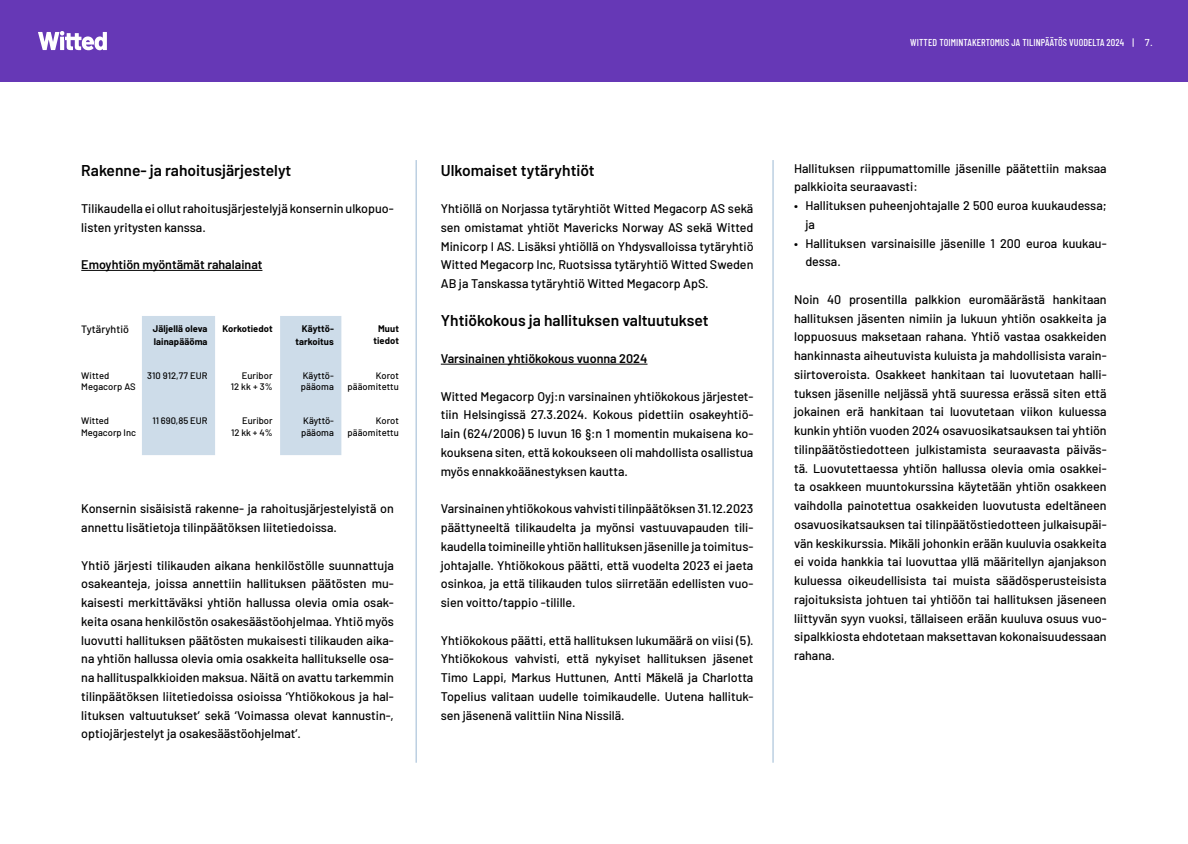
<style>
.page{position:relative;width:1188px;height:844px;background:#fff}
.page>*{position:absolute;margin:0;border:0;box-sizing:border-box;transform-origin:0 0}
.t1{font:600 15.62px "Barlow";color:#000}
.t2{font:500 12.5px/18.8px "Barlow";color:#000;text-align:justify}
.t3{font:600 12.5px "Barlow";color:#000}
.t4{font:500 10.62px "Barlow";color:#000}
.t5{font:500 10px "Barlow Condensed";letter-spacing:.01em;color:#fff}
.t6{font:500 9.38px/11.2px "Barlow";letter-spacing:.005em;color:#000}
.t7{font:700 9.38px/12.5px "Barlow";letter-spacing:.01em;color:#000}
.s1{font-family:"Barlow"}
</style>
<div class="page">
<div style="left:0;top:0;width:1188px;height:81px;background:#6638b6"></div>
<svg style="left:38px;top:31px;width:69px;height:19px"></svg>
<hr style="left:81px;top:270px;width:181px;height:1px;background:#000">
<hr style="left:441px;top:364px;width:206px;height:1px;background:#000">
<hr style="left:416px;top:160px;width:1px;height:602px;background:#9bb8d3">
<hr style="left:772px;top:160px;width:1px;height:602px;background:#9bb8d3">
<svg style="left:142px;top:316px;width:199px;height:139px"></svg>
<p class="t5" style="left:910px;top:35px;width:244px">WITTED TOIMINTAKERTOMUS JA TILINPÄÄTÖS VUODELTA 2024 | <span class="s1">7</span>.</p>
<p class="t1" style="left:81px;top:159px;width:212px">Rakenne- ja rahoitusjärjestelyt</p>
<p class="t2" style="left:81px;top:198px;width:314px">Tilikaudella ei ollut rahoitusjärjestelyjä konsernin ulkopuo&shy;listen yritysten kanssa.</p>
<p class="t3" style="left:81px;top:256px;width:183px">Emoyhtiön myöntämät rahalainat</p>
<p class="t4" style="left:81px;top:322px;width:49px">Tytäryhtiö</p>
<p class="t7" style="left:153px;top:322px;width:56px">Jäljellä oleva lainapääöma</p>
<p class="t7" style="left:223px;top:322px;width:51px">Korkotiedot</p>
<p class="t7" style="left:295px;top:322px;width:40px;text-align:right">Käyttö&shy;tarkoitus</p>
<p class="t7" style="left:373px;top:322px;width:27px;line-height:11.9px;text-align:center">Muut tiedot</p>
<p class="t6" style="left:81px;top:369px;width:56px">Witted<br>Megacorp AS</p>
<p class="t6" style="left:147px;top:369px;width:62px">310 912,77 EUR</p>
<p class="t6" style="left:231px;top:369px;width:43px;text-align:right">Euribor<br>12 kk + 3%</p>
<p class="t6" style="left:301px;top:369px;width:35px">Käyttö&shy;pääoma</p>
<p class="t6" style="left:347px;top:369px;width:53px;text-align:right">Korot pääomitettu</p>
<p class="t6" style="left:81px;top:414px;width:56px">Witted<br>Megacorp Inc</p>
<p class="t6" style="left:152px;top:414px;width:57px">11 690,85 EUR</p>
<p class="t6" style="left:231px;top:414px;width:43px;text-align:right">Euribor<br>12 kk + 4%</p>
<p class="t6" style="left:301px;top:414px;width:34px">Käyttö&shy;pääoma</p>
<p class="t6" style="left:347px;top:414px;width:53px;text-align:right">Korot pääomitettu</p>
<p class="t2" style="left:81px;top:498px;width:314px">Konsernin sisäisistä rakenne- ja rahoitusjärjestelyistä on annettu lisätietoja tilinpäätöksen liitetiedoissa.</p>
<p class="t2" style="left:81px;top:555px;width:314px">Yhtiö järjesti tilikauden aikana henkilöstölle suunnattuja osakeanteja, joissa annettiin hallituksen päätösten mu&shy;kaisesti merkittäväksi yhtiön hallussa olevia omia osak&shy;keita osana henkilöstön osakesäästöohjelmaa. Yhtiö myös luovutti hallituksen päätösten mukaisesti tilikauden aika&shy;na yhtiön hallussa olevia omia osakkeita hallitukselle osa&shy;na hallituspalkkioiden maksua. Näitä on avattu tarkemmin tilinpäätöksen liitetiedoissa osioissa ‘Yhtiökokous ja hal&shy;lituksen valtuutukset’ sekä ‘Voimassa olevat kannustin-, optiojärjestelyt ja osakesäästöohjelmat’.</p>
<p class="t1" style="left:441px;top:159px;width:155px">Ulkomaiset tytäryhtiöt</p>
<p class="t2" style="left:441px;top:198px;width:314px">Yhtiöllä on Norjassa tytäryhtiöt Witted Megacorp AS sekä sen omistamat yhtiöt Mavericks Norway AS sekä Witted Minicorp I AS. Lisäksi yhtiöllä on Yhdysvalloissa tytäryhtiö Witted Megacorp Inc, Ruotsissa tytäryhtiö Witted Sweden AB ja Tanskassa tytäryhtiö Witted Megacorp ApS.</p>
<p class="t1" style="left:441px;top:309px;width:269px">Yhtiökokous ja hallituksen valtuutukset</p>
<p class="t3" style="left:441px;top:349px;width:208px">Varsinainen yhtiökokous vuonna 2024</p>
<p class="t2" style="left:441px;top:386px;width:314px">Witted Megacorp Oyj:n varsinainen yhtiökokous järjestet&shy;tiin Helsingissä 27.3.2024. Kokous pidettiin osakeyhtiö&shy;lain (624/2006) 5 luvun 16 §:n 1 momentin mukaisena ko&shy;kouksena siten, että kokoukseen oli mahdollista osallistua myös ennakkoäänestyksen kautta.</p>
<p class="t2" style="left:441px;top:498px;width:314px">Varsinainen yhtiökokous vahvisti tilinpäätöksen 31.12.2023 päättyneeltä tilikaudelta ja myönsi vastuuvapauden tili&shy;kaudella toimineille yhtiön hallituksen jäsenille ja toimitus&shy;johtajalle. Yhtiökokous päätti, että vuodelta 2023 ei jaeta osinkoa, ja että tilikauden tulos siirretään edellisten vuo&shy;sien voitto/tappio -tilille.</p>
<p class="t2" style="left:441px;top:630px;width:314px">Yhtiökokous päätti, että hallituksen lukumäärä on viisi (5).<br>Yhtiökokous vahvisti, että nykyiset hallituksen jäsenet Timo Lappi, Markus Huttunen, Antti Mäkelä ja Charlotta Topelius valitaan uudelle toimikaudelle. Uutena hallituk&shy;sen jäsenenä valittiin Nina Nissilä.</p>
<p class="t2" style="left:794px;top:158px;width:314px">Hallituksen riippumattomille jäsenille päätettiin maksaa palkkioita seuraavasti:</p>
<p class="t2" style="left:805px;top:195px;width:303px;text-indent:-11px">• Hallituksen puheenjohtajalle 2 500 euroa kuukaudessa; ja</p>
<p class="t2" style="left:805px;top:233px;width:303px;text-indent:-11px">• Hallituksen varsinaisille jäsenille 1 200 euroa kuukau&shy;dessa.</p>
<p class="t2" style="left:794px;top:289px;width:314px">Noin 40 prosentilla palkkion euromäärästä hankitaan hallituksen jäsenten nimiin ja lukuun yhtiön osakkeita ja loppuosuus maksetaan rahana. Yhtiö vastaa osakkeiden hankinnasta aiheutuvista kuluista ja mahdollisista varain&shy;siirtoveroista. Osakkeet hankitaan tai luovutetaan halli&shy;tuksen jäsenille neljässä yhtä suuressa erässä siten että jokainen erä hankitaan tai luovutetaan viikon kuluessa kunkin yhtiön vuoden 2024 osavuosikatsauksen tai yhtiön tilinpäätöstiedotteen julkistamista seuraavasta päiväs&shy;tä. Luovutettaessa yhtiön hallussa olevia omia osakkei&shy;ta osakkeen muuntokurssina käytetään yhtiön osakkeen vaihdolla painotettua osakkeiden luovutusta edeltäneen osavuosikatsauksen tai tilinpäätöstiedotteen julkaisupäi&shy;vän keskikurssia. Mikäli johonkin erään kuuluvia osakkeita ei voida hankkia tai luovuttaa yllä määritellyn ajanjakson kuluessa oikeudellisista tai muista säädösperusteisista rajoituksista johtuen tai yhtiöön tai hallituksen jäseneen liittyvän syyn vuoksi, tällaiseen erään kuuluva osuus vuo&shy;sipalkkiosta ehdotetaan maksettavan kokonaisuudessaan rahana.</p>
</div>
